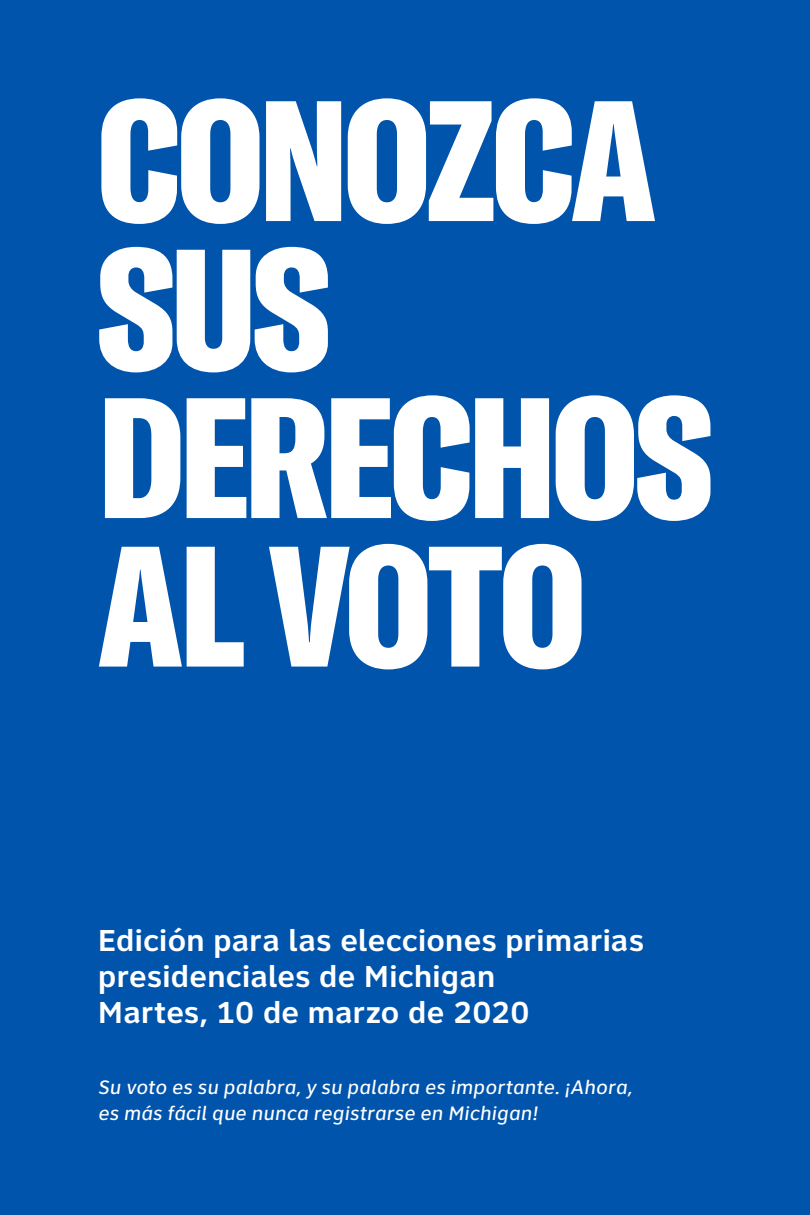
<style>
.page{position:relative;width:810px;height:1215px;background:#0054ab}
.page>*{position:absolute;margin:0;border:0;box-sizing:border-box;transform-origin:0 0}
.t1{font:900 extra-condensed 168.75px/148.5px "GT America Trial";letter-spacing:-.025em;color:#fff}
.t2{font:700 31.5px/36px "Clearview ADA";letter-spacing:-.015em;color:#fff}
.t3{font:italic 500 20.25px/27px "Clearview ADA";letter-spacing:.005em;color:#fff}
</style>
<div class="page">
<h1 class="t1" style="left:97px;top:103px;width:616px">CONOZCA<br>SUS<br>DERECHOS<br>AL VOTO</h1>
<h2 class="t2" style="left:98px;top:920px;width:548px">Edición para las elecciones primarias presidenciales de Michigan<br>Martes, 10 de marzo de 2020</h2>
<p class="t3" style="left:98px;top:1073px;width:536px">Su voto es su palabra, y su palabra es importante. ¡Ahora, es más fácil que nunca registrarse en Michigan!</p>
</div>
